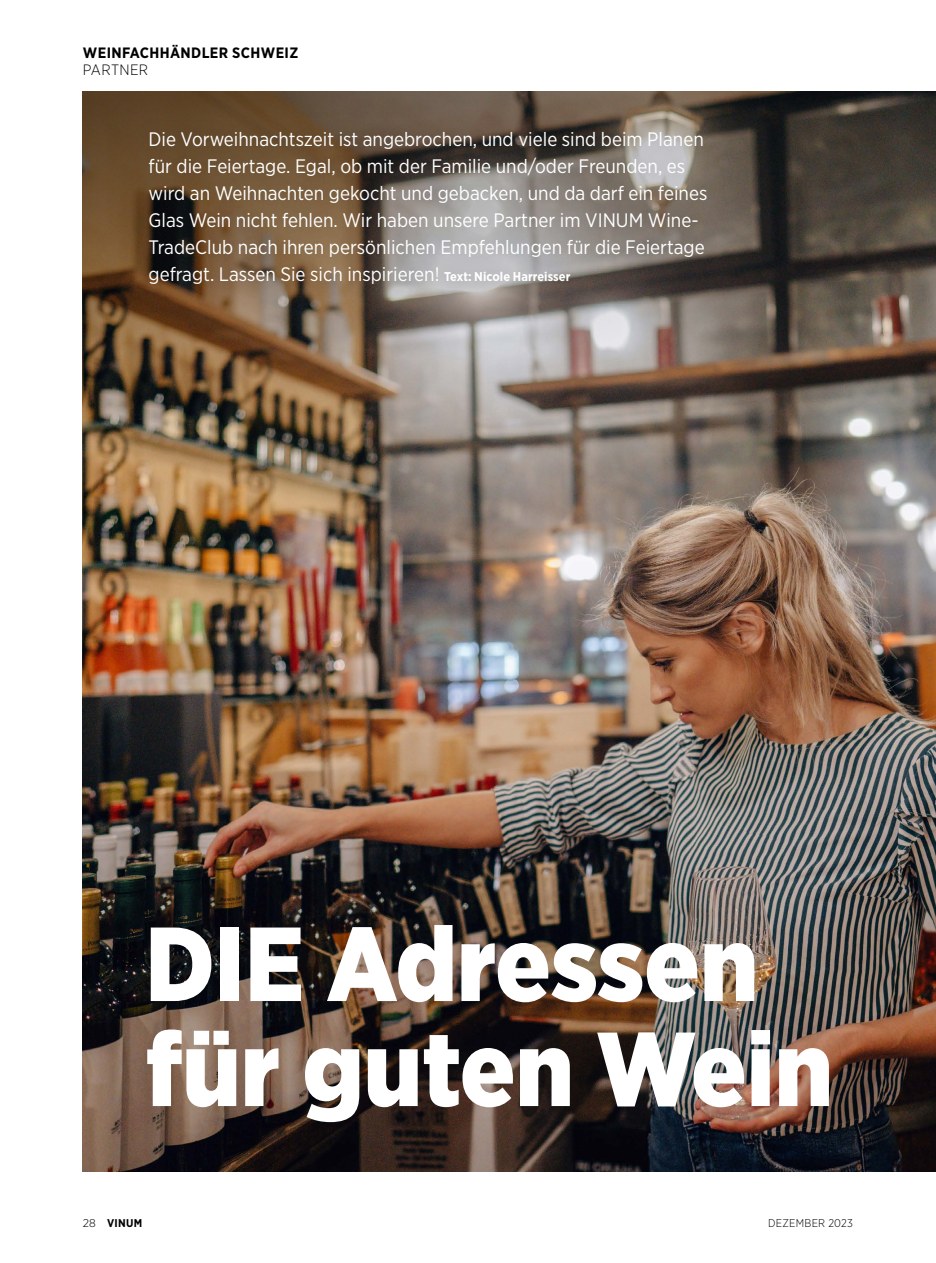
<style>
.page{position:relative;width:936px;height:1263px;background:#fff}
.page>*{position:absolute;margin:0;border:0;box-sizing:border-box;transform-origin:0 0}
.t1{font:900 105px/105px "Gotham Narrow";color:#fff}
.t2{font:19.5px/27px "Gotham Narrow";color:#fff}
.t3{font:700 15px "Gotham Narrow";letter-spacing:.025em;color:#000}
.t4{font:300 15px "Gotham Narrow";letter-spacing:.025em;color:#000}
.t5{font:300 11.25px "Gotham Narrow";letter-spacing:.02em;color:#000}
.t6{font:700 11.25px "Gotham Narrow";letter-spacing:.02em;color:#000}
.s1{font-weight:700;font-size:12.75px}
.s2{font-weight:300}
</style>
<div class="page">
<img style="left:83px;top:446px;width:852px;height:725px">
<img style="left:83px;top:91px;width:852px;height:355px">
<div style="left:132px;top:114px;width:591px;height:187px;background:#000;opacity:.4"></div>
<p class="t3" style="left:83px;top:43px;width:217px">WEINFACHHÄNDLER SCHWEIZ</p>
<p class="t4" style="left:83px;top:60px;width:67px">PARTNER</p>
<p class="t2" style="left:148px;top:125px;width:560px">Die Vorweihnachtszeit ist angebrochen, und viele sind beim Planen für die Feiertage. Egal, ob mit der Familie und/oder Freunden, es wird an Weihnachten gekocht und gebacken, und da darf ein feines Glas Wein nicht fehlen. Wir haben unsere Partner im VINUM Wine-TradeClub nach ihren persönlichen Empfehlungen für die Feiertage gefragt. Lassen Sie sich inspirieren! <span class="s1">Text: Nicole Harreisser</span></p>
<h1 class="t1" style="left:145px;top:910px;width:689px">DIE Adressen für guten Wein</h1>
<p class="t6" style="left:83px;top:1216px;width:61px"><span class="s2">28</span> VINUM</p>
<p class="t5" style="left:768px;top:1216px;width:86px">DEZEMBER 2023</p>
</div>
